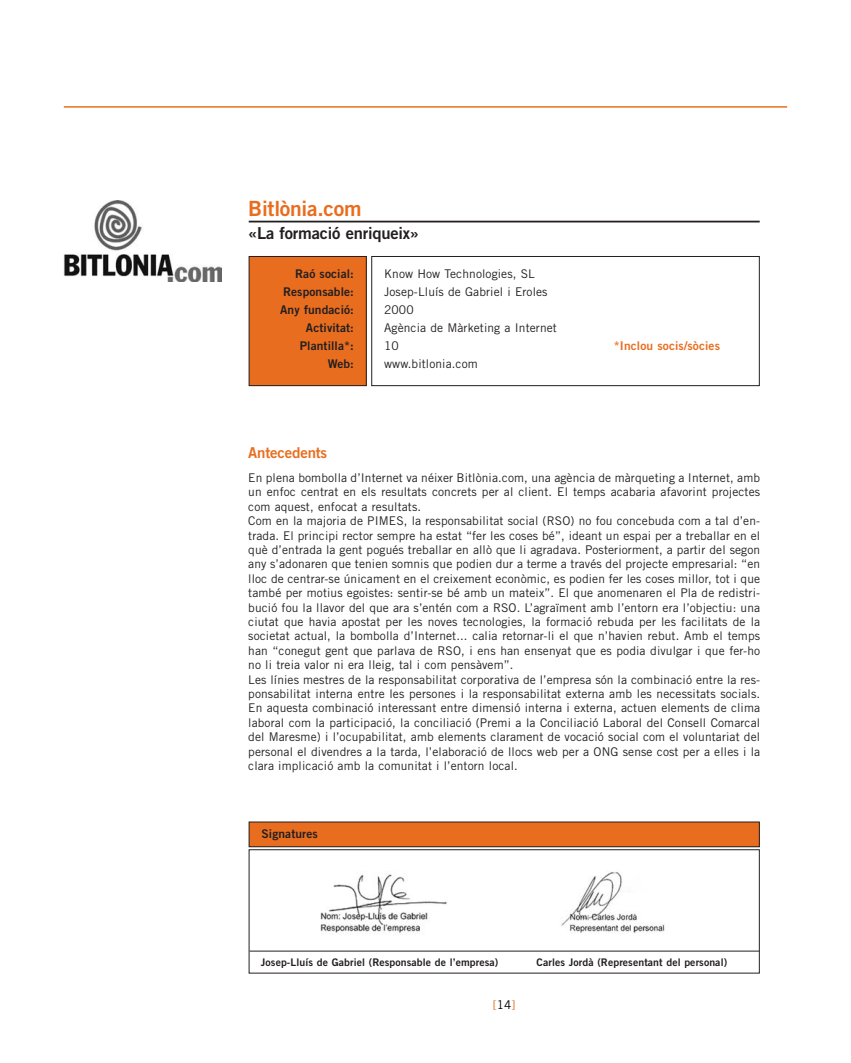
<style>
.page{position:relative;width:851px;height:1063px;background:#fff}
.page>*{position:absolute;margin:0;border:0;box-sizing:border-box;transform-origin:0 0}
.t1{font:21px "Trade Gothic Bold Two";letter-spacing:-.01em;color:#e96d1f}
.t2{font:16.5px "Trade Gothic Bold Two";letter-spacing:-.01em;color:#231f20}
.t3{font:15px "Trade Gothic Bold Two";letter-spacing:-.01em;color:#e96d1f}
.t4{font:12px/14.4px "Trade Gothic";letter-spacing:.01em;color:#231f20}
.t5{font:12px/18px "Trade Gothic Bold Two";letter-spacing:.01em;color:#231f20;text-align:right}
.t6{font:12px "Trade Gothic Bold Two";letter-spacing:.01em;color:#e96d1f}
.t7{font:12px "Trade Gothic";color:#e96d1f}
.t8{font:10.5px "Trade Gothic Bold Two";letter-spacing:.01em;color:#231f20}
.s1{color:#000}
</style>
<div class="page">
<hr style="left:64px;top:106px;width:723px;height:2px;background:#e96d1f">
<hr style="left:249px;top:221px;width:510px;height:1px;background:#231f20">
<div style="left:249px;top:256px;width:117px;height:130px;background:#e96d1f"></div>
<div style="left:249px;top:256px;width:117px;height:130px;border:1px solid #231f20"></div>
<div style="left:371px;top:256px;width:388px;height:130px;border:1px solid #231f20"></div>
<svg style="left:248px;top:821px;width:512px;height:153px"></svg>
<img style="left:64px;top:201px;width:157px;height:80px">
<div style="left:316px;top:861px;width:138px;height:90px;background:#fff"></div>
<img style="left:320px;top:874px;width:127px;height:59px">
<div style="left:549px;top:861px;width:138px;height:90px;background:#fff"></div>
<img style="left:561px;top:872px;width:104px;height:61px">
<hr style="left:249px;top:951px;width:510px;height:1px;background:#231f20">
<h1 class="t1" style="left:248px;top:201px;width:115px">Bitlònia.com</h1>
<h2 class="t2" style="left:248px;top:227px;width:172px">«La formació enriqueix»</h2>
<p class="t5" style="left:280px;top:265px;width:75px">Raó social:<br>Responsable:<br>Any fundació:<br>Activitat:<br>Plantilla*:<br>Web:</p>
<p class="t4" style="left:384px;top:265px;width:174px;line-height:18px">Know How Technologies, SL<br>Josep-Lluís de Gabriel i Eroles<br>2000<br>Agència de Màrketing a Internet<br>10</p>
<p class="t4" style="left:384px;top:357px;width:95px">www.bitlonia.com</p>
<p class="t6" style="left:613px;top:341px;width:108px">*Inclou socis/sòcies</p>
<p class="t3" style="left:248px;top:447px;width:80px">Antecedents</p>
<p class="t4" style="left:248px;top:472px;width:513px">En plena bombolla d’Internet va néixer Bitlònia.com, una agència de màrqueting a Internet, amb un enfoc centrat en els resultats concrets per al client. El temps acabaria afavorint projectes com aquest, enfocat a resultats.<br>Com en la majoria de PIMES, la responsabilitat social (RSO) no fou concebuda com a tal d’en&shy;trada. El principi rector sempre ha estat “fer les coses bé”, ideant un espai per a treballar en el què d’entrada la gent pogués treballar en allò que li agradava. Posteriorment, a partir del segon any s’adonaren que tenien somnis que podien dur a terme a través del projecte empresarial: “en lloc de centrar-se únicament en el creixement econòmic, es podien fer les coses millor, tot i que també per motius egoistes: sentir-se bé amb un mateix”. El que anomenaren el Pla de redistri&shy;bució fou la llavor del que ara s’entén com a RSO. L’agraïment amb l’entorn era l’objectiu: una ciutat que havia apostat per les noves tecnologies, la formació rebuda per les facilitats de la societat actual, la bombolla d’Internet... calia retornar-li el que n’havien rebut. Amb el temps han “conegut gent que parlava de RSO, i ens han ensenyat que es podia divulgar i que fer-ho no li treia valor ni era lleig, tal i com pensàvem”.<br>Les línies mestres de la responsabilitat corporativa de l’empresa són la combinació entre la res&shy;ponsabilitat interna entre les persones i la responsabilitat externa amb les necessitats socials.<br>En aquesta combinació interessant entre dimensió interna i externa, actuen elements de clima laboral com la participació, la conciliació (Premi a la Conciliació Laboral del Consell Comarcal del Maresme) i l’ocupabilitat, amb elements clarament de vocació social com el voluntariat del personal el divendres a la tarda, l’elaboració de llocs web per a ONG sense cost per a elles i la clara implicació amb la comunitat i l’entorn local.</p>
<p class="t5" style="left:261px;top:825px;width:58px">Signatures</p>
<p class="t8" style="left:261px;top:959px;width:239px">Josep-Lluís de Gabriel (Responsable de l’empresa)</p>
<p class="t8" style="left:536px;top:959px;width:192px">Carles Jordà (Representant del personal)</p>
<p class="t7" style="left:493px;top:1000px;width:24px">[<span class="s1">14</span>]</p>
</div>
